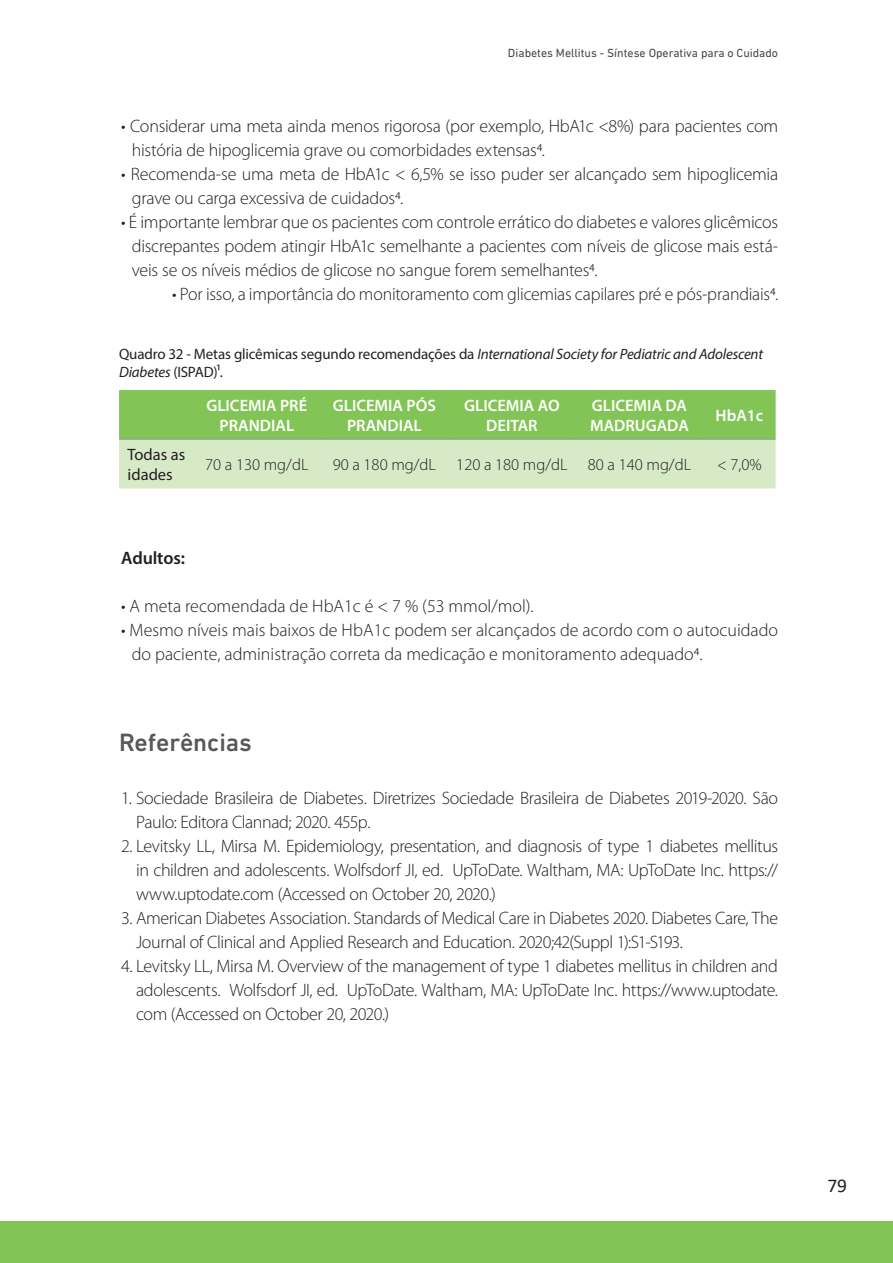
<style>
.page{position:relative;width:893px;height:1263px;background:#fff}
.page>*{position:absolute;margin:0;border:0;box-sizing:border-box;transform-origin:0 0}
.t1{font:500 25.5px "DIN Next LT Pro";color:#57585a}
.t2{font:19.5px "Calibri";color:#231f20}
.t3{font:300 18px/24px "Myriad Pro";letter-spacing:-.015em;color:#231f20}
.t4{font:600 18px "Myriad Pro";letter-spacing:-.01em;color:#231f20}
.t5{font:600 16.5px/19.8px "Myriad Pro";color:#fff;text-align:center}
.t6{font:300 16.5px "Myriad Pro";color:#231f20}
.t7{font:16.5px/19.8px "Myriad Pro";color:#231f20}
.t8{font:15px/18px "Myriad Pro";letter-spacing:-.01em;color:#231f20}
.t9{font:12px "DIN Next LT Pro";color:#464748}
.s1{font-style:italic}
</style>
<div class="page">
<div style="left:0;top:1222px;width:893px;height:41px;background:#82c556"></div>
<svg style="left:119px;top:390px;width:657px;height:98px;background:#acd78e"></svg>
<hr style="left:119px;top:439px;width:74px;height:1px;background:#939598">
<hr style="left:193px;top:439px;width:128px;height:1px;background:#939598">
<hr style="left:321px;top:439px;width:127px;height:1px;background:#939598">
<hr style="left:448px;top:439px;width:128px;height:1px;background:#939598">
<hr style="left:576px;top:439px;width:127px;height:1px;background:#939598">
<hr style="left:703px;top:439px;width:73px;height:1px;background:#939598">
<p class="t9" style="left:508px;top:46px;width:272px">Diabetes Mellitus - Síntese Operativa para o Cuidado</p>
<p class="t3" style="left:132px;top:114px;width:648px;text-indent:-11px">• Considerar uma meta ainda menos rigorosa (por exemplo, HbA1c &lt;8%) para pacientes com história de hipoglicemia grave ou comorbidades extensas4.</p>
<p class="t3" style="left:132px;top:162px;width:648px;text-indent:-11px">• Recomenda-se uma meta de HbA1c &lt; 6,5% se isso puder ser alcançado sem hipoglicemia grave ou carga excessiva de cuidados4.</p>
<p class="t3" style="left:132px;top:210px;width:648px;text-align:justify;text-indent:-11px">• É importante lembrar que os pacientes com controle errático do diabetes e valores glicêmicos discrepantes podem atingir HbA1c semelhante a pacientes com níveis de glicose mais está&shy;veis se os níveis médios de glicose no sangue forem semelhantes4.</p>
<p class="t3" style="left:172px;top:282px;width:607px">• Por isso, a importância do monitoramento com glicemias capilares pré e pós-prandiais4.</p>
<p class="t8" style="left:119px;top:345px;width:645px">Quadro 32 - Metas glicêmicas segundo recomendações da <span class="s1">International Society for Pediatric and Adolescent<br>Diabetes</span> (ISPAD)1.</p>
<p class="t5" style="left:206px;top:395px;width:102px">GLICEMIA PRÉ<br>PRANDIAL</p>
<p class="t5" style="left:333px;top:395px;width:104px">GLICEMIA PÓS<br>PRANDIAL</p>
<p class="t5" style="left:464px;top:395px;width:97px">GLICEMIA AO<br>DEITAR</p>
<p class="t5" style="left:590px;top:395px;width:100px;text-align:left">GLICEMIA DA<br>MADRUGADA</p>
<p class="t5" style="left:716px;top:405px;width:49px">HbA1c</p>
<p class="t7" style="left:128px;top:444px;width:59px">Todas as idades</p>
<p class="t6" style="left:205px;top:455px;width:105px">70 a 130 mg/dL</p>
<p class="t6" style="left:333px;top:455px;width:360px">90 a 180 mg/dL 120 a 180 mg/dL 80 a 140 mg/dL</p>
<p class="t6" style="left:717px;top:455px;width:46px">&lt; 7,0%</p>
<p class="t4" style="left:121px;top:547px;width:65px">Adultos:</p>
<p class="t3" style="left:121px;top:594px;width:414px">• A meta recomendada de HbA1c é &lt; 7 % (53 mmol/mol).</p>
<p class="t3" style="left:132px;top:618px;width:648px;text-indent:-11px">• Mesmo níveis mais baixos de HbA1c podem ser alcançados de acordo com o autocuidado do paciente, administração correta da medicação e monitoramento adequado4.</p>
<h1 class="t1" style="left:119px;top:728px;width:134px">Referências</h1>
<p class="t3" style="left:136px;top:786px;width:644px;text-indent:-15px">1. Sociedade Brasileira de Diabetes. Diretrizes Sociedade Brasileira de Diabetes 2019-2020. São<br>Paulo: Editora Clannad; 2020. 455p.</p>
<p class="t3" style="left:136px;top:834px;width:644px;text-align:justify;text-indent:-15px">2. Levitsky LL, Mirsa M. Epidemiology, presentation, and diagnosis of type 1 diabetes mellitus in children and adolescents. Wolfsdorf JI, ed. UpToDate. Waltham, MA: UpToDate Inc. https:// www.uptodate.com (Accessed on October 20, 2020.)</p>
<p class="t3" style="left:136px;top:906px;width:644px;text-indent:-15px">3. American Diabetes Association. Standards of Medical Care in Diabetes 2020. Diabetes Care, The<br>Journal of Clinical and Applied Research and Education. 2020;42(Suppl 1):S1-S193.</p>
<p class="t3" style="left:136px;top:954px;width:643px;text-align:justify;text-indent:-15px">4. Levitsky LL, Mirsa M. Overview of the management of type 1 diabetes mellitus in children and adolescents. Wolfsdorf JI, ed. UpToDate. Waltham, MA: UpToDate Inc. https://www.uptodate. com (Accessed on October 20, 2020.)</p>
<p class="t2" style="left:827px;top:1172px;width:21px">79</p>
</div>
